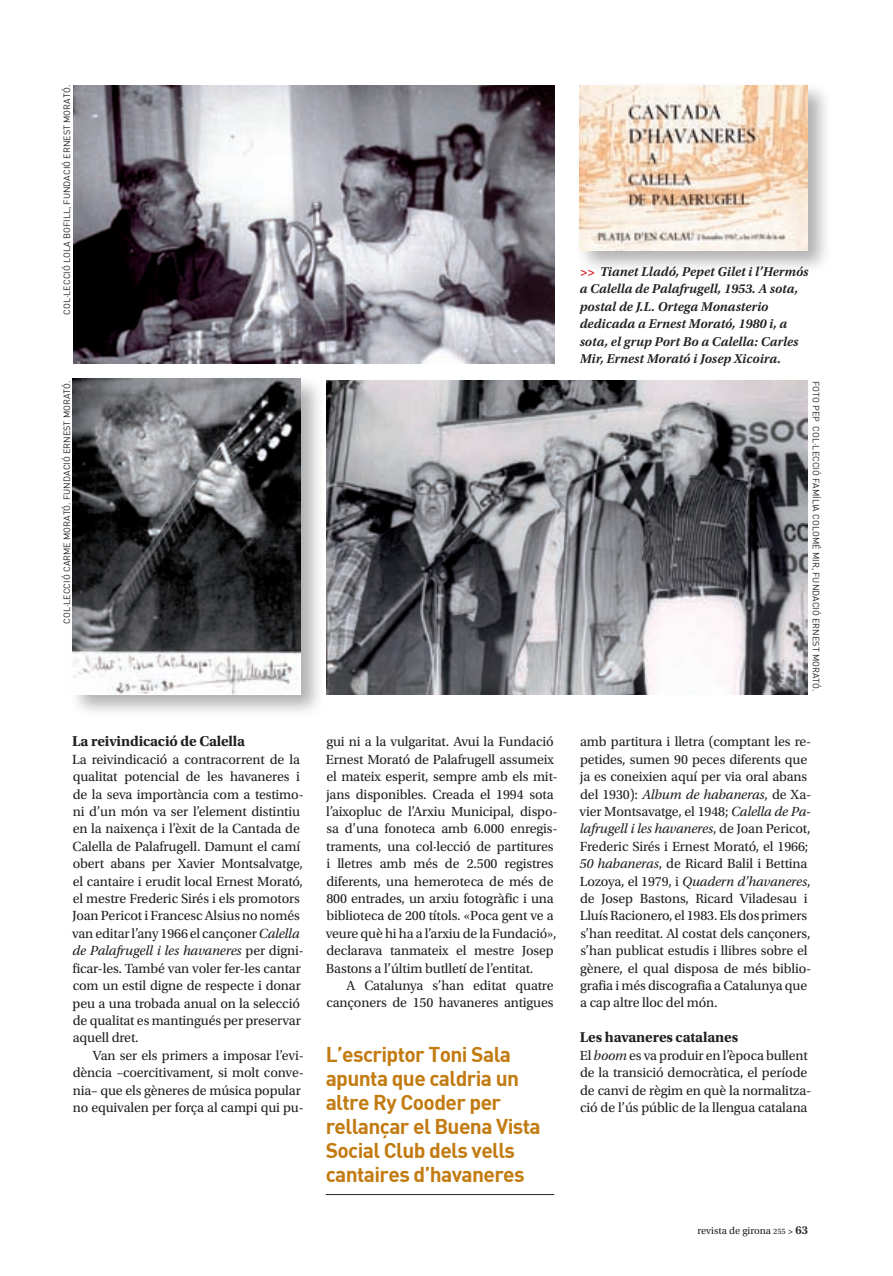
<style>
.page{position:relative;width:893px;height:1276px;background:#fff}
.page>*{position:absolute;margin:0;border:0;box-sizing:border-box;transform-origin:0 0}
.Secccions_Frases_des{font:21px/24px "DIN Bold";letter-spacing:-.03em;color:#c27b11}
.Seccions_intertitol{font:700 15px "Utopia Std";letter-spacing:-.01em;color:#231f20}
.t1{font:13.95px/17.4px "Utopia Std";letter-spacing:-.01em;color:#231f20}
.Secccions_Peus{font:italic 600 13.5px/17.4px "Utopia Std";color:#231f20}
.t2{font:10.5px "Utopia Std";color:#231f20}
.Seccions_Fotograf{font:9px "DIN";color:#231f20}
.s1{font-style:italic}
.s2{color:#d2161e}
.s3{font-size:8.25px}
.s4{font-weight:600;font-size:9px}
.s5{font-weight:600;font-size:12px}
</style>
<div class="page">
<hr style="left:326px;top:1194px;width:228px;height:1px;background:#231f20">
<img style="left:326px;top:381px;width:482px;height:313px">
<div style="left:68px;top:374px;width:256px;height:344px;background:#231f20;opacity:.35"></div>
<img style="left:72px;top:379px;width:228px;height:315px">
<img style="left:74px;top:85px;width:480px;height:278px">
<div style="left:575px;top:81px;width:257px;height:194px;background:#231f20;opacity:.35"></div>
<img style="left:580px;top:85px;width:228px;height:165px">
<p class="Seccions_Fotograf" style="left:61px;top:315px;width:231px;rotate:-90deg">Col·lecció Lola Bofill, Fundació Ernest Morató.</p>
<p class="Seccions_Fotograf" style="left:61px;top:624px;width:245px;rotate:-90deg">Col·lecció Carme Morató. Fundació Ernest Morató.</p>
<p class="Seccions_intertitol" style="left:72px;top:733px;width:174px">La reivindicació de Calella</p>
<p class="t1" style="left:72px;top:751px;width:233px">La reivindicació a contracorrent de la qualitat potencial de les havaneres i de la seva importància com a testimo&shy;ni d’un món va ser l’element distintiu en la naixença i l’èxit de la Cantada de Calella de Palafrugell. Damunt el camí obert abans per Xavier Montsalvatge, el cantaire i erudit local Ernest Morató, el mestre Frederic Sirés i els promotors Joan Pericot i Francesc Alsius no només van editar l’any 1966 el cançoner <span class="s1">Calella de Palafrugell i les havaneres</span> per digni&shy;ficar-les. També van voler fer-les cantar com un estil digne de respecte i donar peu a una trobada anual on la selecció de qualitat es mantingués per preservar aquell dret.</p>
<p class="t1" style="left:73px;top:1046px;width:233px;text-indent:20px">Van ser els primers a imposar l’evi&shy;dència –coercitivament, si molt conve&shy;nia– que els gèneres de música popular no equivalen per força al campi qui pu-</p>
<p class="t1" style="left:326px;top:733px;width:233px">gui ni a la vulgaritat. Avui la Fundació Ernest Morató de Palafrugell assumeix el mateix esperit, sempre amb els mit&shy;jans disponibles. Creada el 1994 sota l’aixopluc de l’Arxiu Municipal, dispo&shy;sa d’una fonoteca amb 6.000 enregis&shy;traments, una col·lecció de partitures i lletres amb més de 2.500 registres diferents, una hemeroteca de més de 800 entrades, un arxiu fotogràfic i una biblioteca de 200 títols. «Poca gent ve a veure què hi ha a l’arxiu de la Fundació», declarava tanmateix el mestre Josep Bastons a l’últim butlletí de l’entitat.</p>
<p class="t1" style="left:326px;top:977px;width:229px;text-align:right">A Catalunya s’han editat quatre cançoners de 150 havaneres antigues</p>
<p class="Secccions_Frases_des" style="left:326px;top:1041px;width:217px">L’escriptor Toni Sala apunta que caldria un altre Ry Cooder per rellançar el Buena Vista<br>Social Club dels vells cantaires d’havaneres</p>
<p class="Secccions_Peus" style="left:580px;top:263px;width:230px"><span class="s2">&gt;&gt;</span> Tianet Lladó, Pepet Gilet i l’Hermós a Calella de Palafrugell, 1953. A sota, postal de J.L. Ortega Monasterio dedicada a Ernest Morató, 1980 i, a sota, el grup Port Bo a Calella: Carles Mir, Ernest Morató i Josep Xicoira.</p>
<p class="Seccions_Fotograf" style="left:822px;top:381px;width:312px;rotate:90deg">Foto Pep col·lecció família Colomé M ir, Fundació Ernest M orató.</p>
<p class="t1" style="left:580px;top:733px;width:233px">amb partitura i lletra (comptant les re&shy;petides, sumen 90 peces diferents que ja es coneixien aquí per via oral abans del 1930): <span class="s1">Album de habaneras</span>, de Xa&shy;vier Montsavatge, el 1948; <span class="s1">Calella de Pa&shy;lafrugell i les havaneres</span>, de Joan Pericot, Frederic Sirés i Ernest Morató, el 1966; <span class="s1">50 habaneras</span>, de Ricard Balil i Bettina Lozoya, el 1979, i <span class="s1">Quadern d’havaneres</span>, de Josep Bastons, Ricard Viladesau i Lluís Racionero, el 1983. Els dos primers s’han reeditat. Al costat dels cançoners, s’han publicat estudis i llibres sobre el gènere, el qual disposa de més biblio&shy;grafia i més discografia a Catalunya que a cap altre lloc del món.</p>
<p class="Seccions_intertitol" style="left:580px;top:1028px;width:160px">Les havaneres catalanes</p>
<p class="t1" style="left:580px;top:1046px;width:233px">El <span class="s1">boom</span> es va produir en l’època bullent de la transició democràtica, el període de canvi de règim en què la normalitza&shy;ció de l’ús públic de la llengua catalana</p>
<p class="t2" style="left:697px;top:1224px;width:112px">revista de girona <span class="s3">255</span> <span class="s4">&gt;</span> <span class="s5">63</span></p>
</div>
